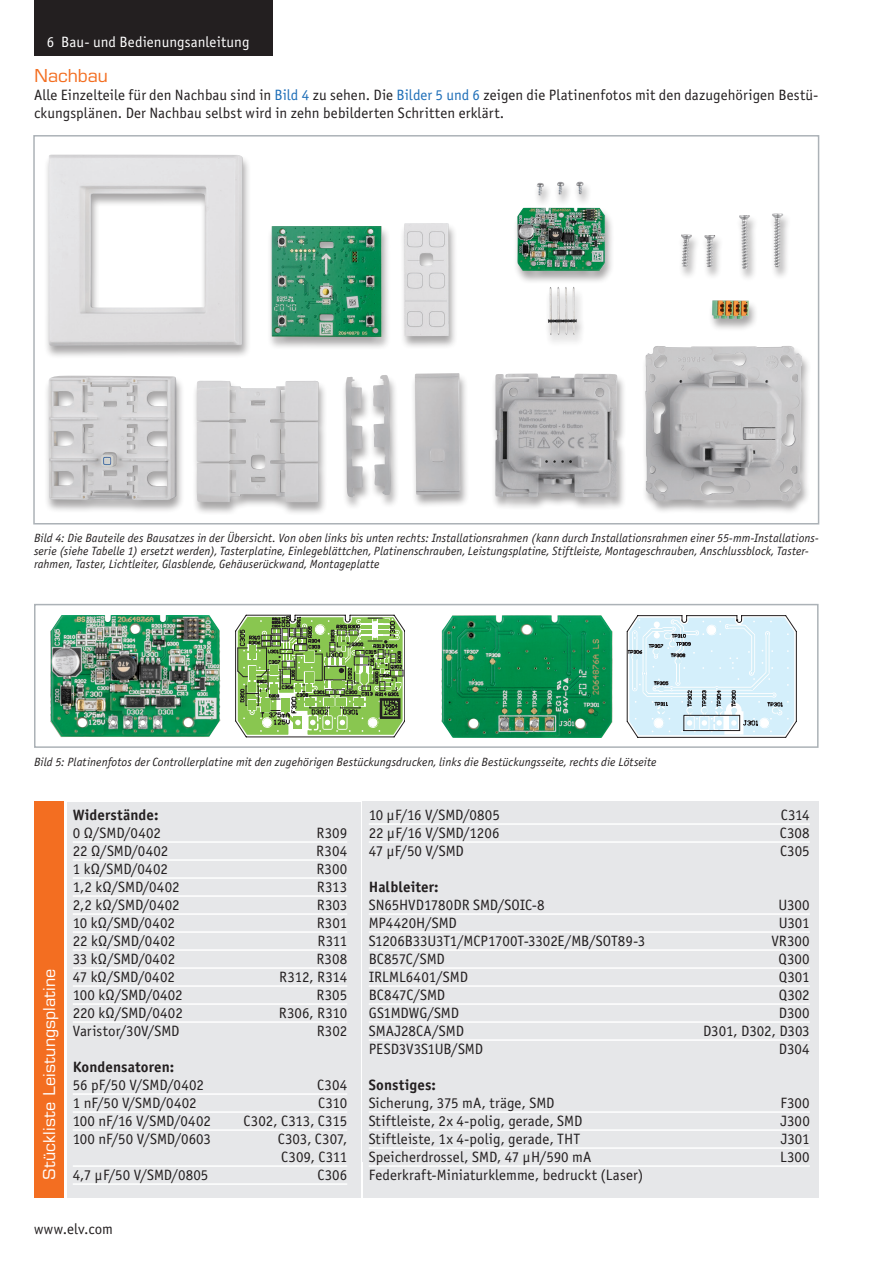
<style>
.page{position:relative;width:893px;height:1263px;background:#fff}
.page>*{position:absolute;margin:0;border:0;box-sizing:border-box;transform-origin:0 0}
.t1{font:18px "Eurostile LT Std";letter-spacing:-.005em;color:#f36e21}
.t2{font:16.5px "Eurostile LT Std";color:#fff}
.t3{font:15px/18px "Officina Sans Book ITC";color:#231f20}
.t4{font:15px "Officina Sans Bold ITC";letter-spacing:.01em;color:#231f20}
.t5{font:15px "Officina Sans Book ITC";color:#fff}
.t6{font:italic 12px/12.8px "Officina Sans Book ITC";letter-spacing:.005em;color:#231f20}
.s1{color:#1f6fb8}
</style>
<div class="page">
<div style="left:34px;top:0;width:238px;height:55px;background:#231f20"></div>
<div style="left:34px;top:604px;width:785px;height:144px;border:2px solid #acb2b7"></div>
<div style="left:44px;top:154px;width:767px;height:362px;background:#231f20;opacity:.4"></div>
<img style="left:49px;top:155px;width:535px;height:191px">
<div style="left:33px;top:135px;width:786px;height:389px;border:2px solid #acb2b7"></div>
<svg style="left:235px;top:615px;width:170px;height:122px;background:#88ad65"></svg>
<svg style="left:627px;top:615px;width:169px;height:122px;background:#d1e6ef"></svg>
<img style="left:441px;top:615px;width:172px;height:123px">
<div style="left:34px;top:802px;width:30px;height:396px;background:#f36e21"></div>
<div style="left:67px;top:802px;width:294px;height:396px;background:#e6e7e9"></div>
<hr style="left:73px;top:841px;width:274px;height:2px;background:#fff">
<hr style="left:73px;top:859px;width:274px;height:2px;background:#fff">
<hr style="left:73px;top:877px;width:274px;height:2px;background:#fff">
<hr style="left:73px;top:895px;width:274px;height:2px;background:#fff">
<hr style="left:73px;top:913px;width:274px;height:2px;background:#fff">
<hr style="left:73px;top:931px;width:274px;height:2px;background:#fff">
<hr style="left:73px;top:949px;width:274px;height:2px;background:#fff">
<hr style="left:73px;top:967px;width:274px;height:2px;background:#fff">
<hr style="left:73px;top:985px;width:274px;height:2px;background:#fff">
<hr style="left:73px;top:1003px;width:274px;height:2px;background:#fff">
<hr style="left:73px;top:1021px;width:274px;height:2px;background:#fff">
<hr style="left:73px;top:1093px;width:274px;height:2px;background:#fff">
<hr style="left:73px;top:1111px;width:274px;height:2px;background:#fff">
<hr style="left:73px;top:1129px;width:274px;height:2px;background:#fff">
<hr style="left:73px;top:1165px;width:274px;height:2px;background:#fff">
<hr style="left:73px;top:1183px;width:274px;height:2px;background:#fff">
<div style="left:363px;top:802px;width:456px;height:396px;background:#e6e7e9"></div>
<hr style="left:369px;top:823px;width:441px;height:2px;background:#fff">
<hr style="left:369px;top:841px;width:441px;height:2px;background:#fff">
<hr style="left:369px;top:913px;width:441px;height:2px;background:#fff">
<hr style="left:369px;top:931px;width:441px;height:2px;background:#fff">
<hr style="left:369px;top:949px;width:441px;height:2px;background:#fff">
<hr style="left:369px;top:967px;width:441px;height:2px;background:#fff">
<hr style="left:369px;top:985px;width:441px;height:2px;background:#fff">
<hr style="left:369px;top:1003px;width:441px;height:2px;background:#fff">
<hr style="left:369px;top:1021px;width:441px;height:2px;background:#fff">
<hr style="left:369px;top:1039px;width:441px;height:2px;background:#fff">
<hr style="left:369px;top:1111px;width:441px;height:2px;background:#fff">
<hr style="left:369px;top:1129px;width:441px;height:2px;background:#fff">
<hr style="left:369px;top:1147px;width:441px;height:2px;background:#fff">
<hr style="left:369px;top:1165px;width:441px;height:2px;background:#fff">
<img style="left:50px;top:615px;width:171px;height:122px">
<p class="t5" style="left:47px;top:32px;width:204px">6 Bau- und Bedienungsanleitung</p>
<p class="t1" style="left:34px;top:65px;width:75px">Nachbau</p>
<p class="t3" style="left:34px;top:85px;width:786px">Alle Einzelteile für den Nachbau sind in <span class="s1">Bild 4</span> zu sehen. Die <span class="s1">Bilder 5 und 6</span> zeigen die Platinenfotos mit den dazugehörigen Bestü&shy;ckungsplänen. Der Nachbau selbst wird in zehn bebilderten Schritten erklärt.</p>
<p class="t6" style="left:34px;top:532px;width:786px">Bild 4: Die Bauteile des Bausatzes in der Übersicht. Von oben links bis unten rechts: Installationsrahmen (kann durch Installationsrahmen einer 55-mm-Installations&shy;serie (siehe Tabelle 1) ersetzt werden), Tasterplatine, Einlegeblättchen, Platinenschrauben, Leistungsplatine, Stiftleiste, Montageschrauben, Anschlussblock, Taster&shy;rahmen, Taster, Lichtleiter, Glasblende, Gehäuserückwand, Montageplatte</p>
<p class="t6" style="left:34px;top:755px;width:624px">Bild 5: Platinenfotos der Controllerplatine mit den zugehörigen Bestückungsdrucken, links die Bestückungsseite, rechts die Lötseite</p>
<p class="t2" style="left:39px;top:1180px;width:213px;rotate:-90deg">Stückliste Leistungsplatine</p>
<p class="t4" style="left:73px;top:804px;width:87px">Widerstände:</p>
<p class="t3" style="left:73px;top:823px;width:90px">0 Ω/SMD/0402</p>
<p class="t3" style="left:316px;top:823px;width:32px">R309</p>
<p class="t3" style="left:73px;top:841px;width:97px">22 Ω/SMD/0402</p>
<p class="t3" style="left:316px;top:841px;width:32px">R304</p>
<p class="t3" style="left:73px;top:859px;width:97px">1 kΩ/SMD/0402</p>
<p class="t3" style="left:316px;top:859px;width:32px">R300</p>
<p class="t3" style="left:73px;top:877px;width:108px">1,2 kΩ/SMD/0402</p>
<p class="t3" style="left:317px;top:877px;width:32px">R313</p>
<p class="t3" style="left:73px;top:895px;width:108px">2,2 kΩ/SMD/0402</p>
<p class="t3" style="left:317px;top:895px;width:32px">R303</p>
<p class="t3" style="left:73px;top:913px;width:104px">10 kΩ/SMD/0402</p>
<p class="t3" style="left:317px;top:913px;width:32px">R301</p>
<p class="t3" style="left:73px;top:931px;width:104px">22 kΩ/SMD/0402</p>
<p class="t3" style="left:317px;top:931px;width:31px">R311</p>
<p class="t3" style="left:73px;top:949px;width:104px">33 kΩ/SMD/0402</p>
<p class="t3" style="left:316px;top:949px;width:32px">R308</p>
<p class="t3" style="left:73px;top:967px;width:104px">47 kΩ/SMD/0402</p>
<p class="t3" style="left:279px;top:967px;width:69px">R312, R314</p>
<p class="t3" style="left:73px;top:985px;width:112px">100 kΩ/SMD/0402</p>
<p class="t3" style="left:317px;top:985px;width:32px">R305</p>
<p class="t3" style="left:73px;top:1003px;width:112px">220 kΩ/SMD/0402</p>
<p class="t3" style="left:279px;top:1003px;width:70px">R306, R310</p>
<p class="t3" style="left:73px;top:1021px;width:108px">Varistor/30V/SMD</p>
<p class="t3" style="left:317px;top:1021px;width:32px">R302</p>
<p class="t4" style="left:73px;top:1056px;width:103px">Kondensatoren:</p>
<p class="t3" style="left:73px;top:1075px;width:133px">56 pF/50 V/SMD/0402</p>
<p class="t3" style="left:317px;top:1075px;width:32px">C304</p>
<p class="t3" style="left:73px;top:1093px;width:125px">1 nF/50 V/SMD/0402</p>
<p class="t3" style="left:318px;top:1093px;width:31px">C310</p>
<p class="t3" style="left:73px;top:1111px;width:140px">100 nF/16 V/SMD/0402</p>
<p class="t3" style="left:244px;top:1111px;width:105px">C302, C313, C315</p>
<p class="t3" style="left:73px;top:1129px;width:140px">100 nF/50 V/SMD/0603</p>
<p class="t3" style="left:278px;top:1129px;width:71px">C303, C307,<br>C309, C311</p>
<p class="t3" style="left:73px;top:1165px;width:137px">4,7 µF/50 V/SMD/0805</p>
<p class="t3" style="left:317px;top:1165px;width:31px">C306</p>
<p class="t3" style="left:34px;top:1219px;width:81px">www.elv.com</p>
<p class="t3" style="left:369px;top:805px;width:133px">10 µF/16 V/SMD/0805</p>
<p class="t3" style="left:781px;top:805px;width:31px">C314</p>
<p class="t3" style="left:369px;top:823px;width:132px">22 µF/16 V/SMD/1206</p>
<p class="t3" style="left:780px;top:823px;width:31px">C308</p>
<p class="t3" style="left:369px;top:841px;width:97px">47 µF/50 V/SMD</p>
<p class="t3" style="left:780px;top:841px;width:31px">C305</p>
<p class="t4" style="left:369px;top:876px;width:71px">Halbleiter:</p>
<p class="t3" style="left:369px;top:895px;width:178px">SN65HVD1780DR SMD/SOIC-8</p>
<p class="t3" style="left:778px;top:895px;width:33px">U300</p>
<p class="t3" style="left:369px;top:913px;width:90px">MP4420H/SMD</p>
<p class="t3" style="left:779px;top:913px;width:33px">U301</p>
<p class="t3" style="left:369px;top:931px;width:278px">S1206B33U3T1/MCP1700T-3302E/MB/SOT89-3</p>
<p class="t3" style="left:771px;top:931px;width:40px">VR300</p>
<p class="t3" style="left:369px;top:949px;width:78px">BC857C/SMD</p>
<p class="t3" style="left:778px;top:949px;width:33px">Q300</p>
<p class="t3" style="left:369px;top:967px;width:101px">IRLML6401/SMD</p>
<p class="t3" style="left:779px;top:967px;width:32px">Q301</p>
<p class="t3" style="left:369px;top:985px;width:78px">BC847C/SMD</p>
<p class="t3" style="left:779px;top:985px;width:32px">Q302</p>
<p class="t3" style="left:369px;top:1003px;width:92px">GS1MDWG/SMD</p>
<p class="t3" style="left:779px;top:1003px;width:32px">D300</p>
<p class="t3" style="left:369px;top:1021px;width:97px">SMAJ28CA/SMD</p>
<p class="t3" style="left:703px;top:1021px;width:108px">D301, D302, D303</p>
<p class="t3" style="left:369px;top:1039px;width:116px">PESD3V3S1UB/SMD</p>
<p class="t3" style="left:779px;top:1039px;width:32px">D304</p>
<p class="t4" style="left:369px;top:1074px;width:69px">Sonstiges:</p>
<p class="t3" style="left:369px;top:1093px;width:187px">Sicherung, 375 mA, träge, SMD</p>
<p class="t3" style="left:781px;top:1093px;width:31px">F300</p>
<p class="t3" style="left:369px;top:1111px;width:215px">Stiftleiste, 2x 4-polig, gerade, SMD</p>
<p class="t3" style="left:781px;top:1111px;width:31px">J300</p>
<p class="t3" style="left:369px;top:1129px;width:213px">Stiftleiste, 1x 4-polig, gerade, THT</p>
<p class="t3" style="left:781px;top:1129px;width:30px">J301</p>
<p class="t3" style="left:369px;top:1147px;width:224px">Speicherdrossel, SMD, 47 µH/590 mA</p>
<p class="t3" style="left:780px;top:1147px;width:31px">L300</p>
<p class="t3" style="left:369px;top:1165px;width:276px">Federkraft-Miniaturklemme, bedruckt (Laser)</p>
</div>
